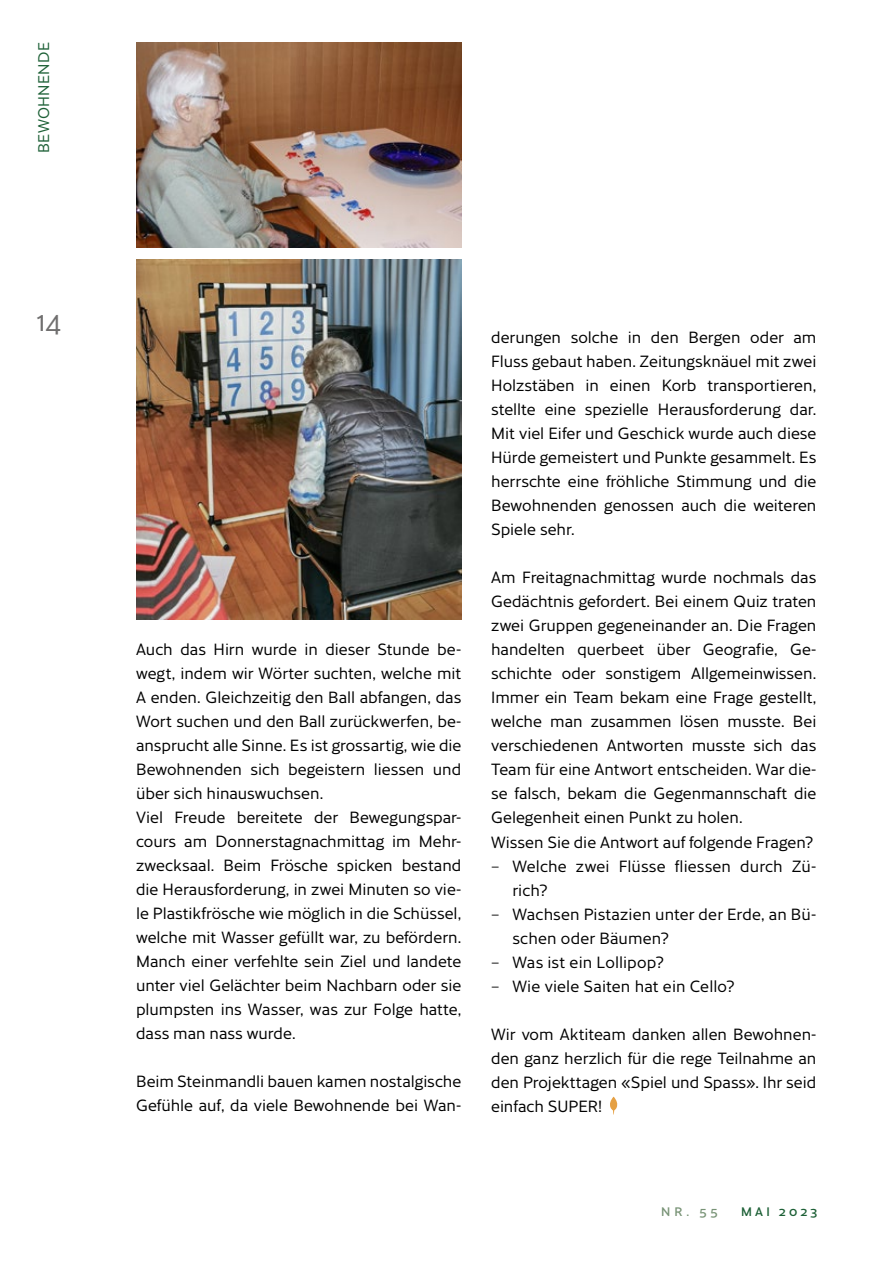
<style>
.page{position:relative;width:893px;height:1263px;background:#fff}
.page>*{position:absolute;margin:0;border:0;box-sizing:border-box;transform-origin:0 0}
.t1{font:27px "Cresta";color:#706f6f}
.t2{font:15.75px/24px "Cresta";color:#000}
.t3{font:15px "Cresta";letter-spacing:.02em;color:#1d6036}
.t4{font:500 12px "Cresta";letter-spacing:.26em;color:#1d6036}
.t5{font:500 12px "Cresta";color:#789376}
.s1{font-weight:300}
</style>
<div class="page">
<svg style="left:610px;top:1097px;width:8px;height:17px"></svg>
<img style="left:136px;top:259px;width:325px;height:360px">
<img style="left:136px;top:43px;width:325px;height:204px">
<p class="t3" style="left:33px;top:153px;width:112px;rotate:-90deg">BEWOHNENDE</p>
<h1 class="t1" style="left:37px;top:301px;width:26px">14</h1>
<p class="t2" style="left:136px;top:637px;width:327px">Auch das Hirn wurde in dieser Stunde be&shy;wegt, indem wir Wörter suchten, welche mit A enden. Gleichzeitig den Ball abfangen, das Wort suchen und den Ball zurückwerfen, be&shy;ansprucht alle Sinne. Es ist grossartig, wie die Bewohnenden sich begeistern liessen und über sich hinauswuchsen.<br>Viel Freude bereitete der Bewegungspar&shy;cours am Donnerstagnachmittag im Mehr&shy;zwecksaal. Beim Frösche spicken bestand die Herausforderung, in zwei Minuten so vie&shy;le Plastikfrösche wie möglich in die Schüssel, welche mit Wasser gefüllt war, zu befördern.<br>Manch einer verfehlte sein Ziel und landete unter viel Gelächter beim Nachbarn oder sie plumpsten ins Wasser, was zur Folge hatte, dass man nass wurde.</p>
<p class="t2" style="left:136px;top:1069px;width:327px">Beim Steinmandli bauen kamen nostalgische<br>Gefühle auf, da viele Bewohnende bei Wan-</p>
<p class="t2" style="left:491px;top:325px;width:327px;text-align:justify">derungen solche in den Bergen oder am Fluss gebaut haben. Zeitungsknäuel mit zwei Holzstäben in einen Korb transportieren, stellte eine spezielle Herausforderung dar.<br>Mit viel Eifer und Geschick wurde auch diese Hürde gemeistert und Punkte gesammelt. Es herrschte eine fröhliche Stimmung und die Bewohnenden genossen auch die weiteren Spiele sehr.</p>
<p class="t2" style="left:491px;top:565px;width:327px">Am Freitagnachmittag wurde nochmals das Gedächtnis gefordert. Bei einem Quiz traten zwei Gruppen gegeneinander an. Die Fragen handelten querbeet über Geografie, Ge&shy;schichte oder sonstigem Allgemeinwissen.<br>Immer ein Team bekam eine Frage gestellt, welche man zusammen lösen musste. Bei verschiedenen Antworten musste sich das Team für eine Antwort entscheiden. War die&shy;se falsch, bekam die Gegenmannschaft die Gelegenheit einen Punkt zu holen.<br>Wissen Sie die Antwort auf folgende Fragen?</p>
<p class="t2" style="left:512px;top:853px;width:306px;text-indent:-21px"><span class="s1">–</span> Welche zwei Flüsse fliessen durch Zü&shy;rich?</p>
<p class="t2" style="left:512px;top:901px;width:305px;text-indent:-21px"><span class="s1">–</span> Wachsen Pistazien unter der Erde, an Bü&shy;schen oder Bäumen?</p>
<p class="t2" style="left:491px;top:949px;width:175px"><span class="s1">–</span> Was ist ein Lollipop?</p>
<p class="t2" style="left:491px;top:973px;width:245px"><span class="s1">–</span> Wie viele Saiten hat ein Cello?</p>
<p class="t2" style="left:491px;top:1021px;width:327px;text-align:justify">Wir vom Aktiteam danken allen Bewohnen&shy;den ganz herzlich für die rege Teilnahme an den Projekttagen «Spiel und Spass». Ihr seid einfach SUPER!</p>
<p class="t5" style="left:661px;top:1203px;width:58px">NR. 55</p>
<p class="t4" style="left:741px;top:1203px;width:78px">MAI 2023</p>
</div>
